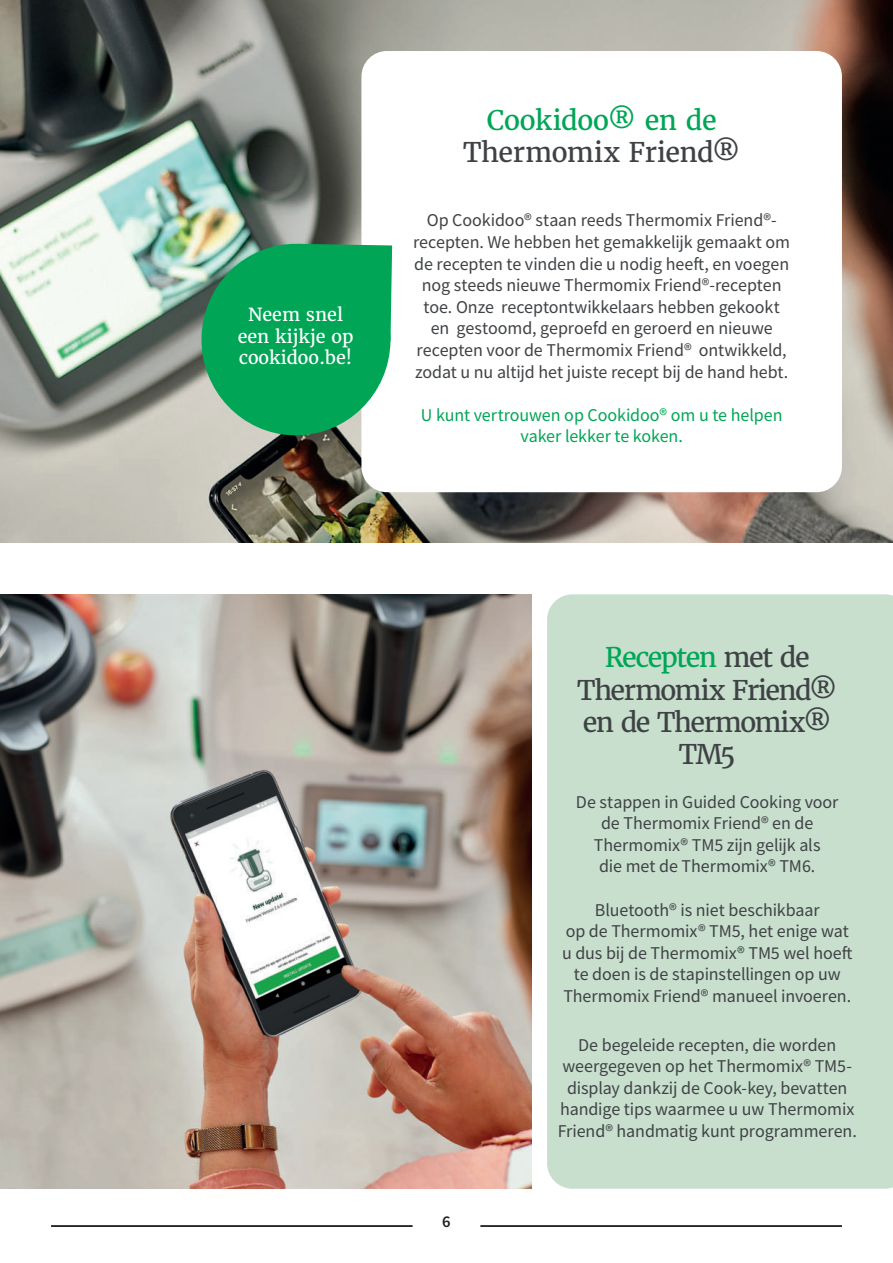
<style>
.page{position:relative;width:893px;height:1263px;background:#fff}
.page>*{position:absolute;margin:0;border:0;box-sizing:border-box;transform-origin:0 0}
.t1{font:27px/32.4px "Merriweather";letter-spacing:-.055em;color:#3f4245;text-align:center}
.t2{font:27px "Merriweather";letter-spacing:-.02em;color:#3f4245}
.t3{font:27px "Merriweather";letter-spacing:-.015em;color:#00a656}
.t4{font:18px/21.6px "Source Sans Pro";letter-spacing:-.005em;color:#3f4245;text-align:center}
.t5{font:18px/21.6px "Source Sans Pro";letter-spacing:-.005em;color:#00a656;text-align:center}
.t6{font:18px/21.6px "Merriweather";color:#fff;text-align:center}
.t7{font:600 16.5px "Source Sans Pro";color:#231f20}
.s1{color:#00a656}
</style>
<div class="page">
<img style="left:0;top:594px;width:531px;height:595px">
<img style="left:0;top:0;width:893px;height:543px">
<div style="left:547px;top:594px;width:346px;height:595px;background:#c8dfce"></div>
<div style="left:361px;top:51px;width:481px;height:441px;background:#fff;border-radius:26px"></div>
<svg style="left:201px;top:243px;width:191px;height:193px;background:#21ab68"></svg>
<hr style="left:51px;top:1225px;width:362px;height:2px;background:#000">
<hr style="left:480px;top:1225px;width:362px;height:2px;background:#000">
<p class="t6" style="left:238px;top:305px;width:117px">Neem snel een kijkje op cookidoo.be!</p>
<h1 class="t3" style="left:487px;top:105px;width:231px">Cookidoo® en de</h1>
<h1 class="t2" style="left:463px;top:138px;width:279px">Thermomix Friend®</h1>
<p class="t4" style="left:413px;top:210px;width:379px">Op Cookidoo® staan reeds Thermomix Friend®- recepten. We hebben het gemakkelijk gemaakt om de recepten te vinden die u nodig heeft, en voegen nog steeds nieuwe Thermomix Friend®-recepten toe. Onze receptontwikkelaars hebben gekookt en gestoomd, geproefd en geroerd en nieuwe recepten voor de Thermomix Friend® ontwikkeld, zodat u nu altijd het juiste recept bij de hand hebt.</p>
<p class="t5" style="left:421px;top:405px;width:363px">U kunt vertrouwen op Cookidoo® om u te helpen vaker lekker te koken.</p>
<p class="t7" style="left:442px;top:1215px;width:10px">6</p>
<h1 class="t1" style="left:577px;top:642px;width:262px"><span class="s1">Recepten</span> met de<br>Thermomix Friend® en de Thermomix®<br>TM5</h1>
<p class="t4" style="left:576px;top:792px;width:264px">De stappen in Guided Cooking voor de Thermomix Friend® en de<br>Thermomix® TM5 zijn gelijk als<br>die met de Thermomix® TM6.</p>
<p class="t4" style="left:562px;top:900px;width:292px">Bluetooth® is niet beschikbaar<br>op de Thermomix® TM5, het enige wat u dus bij de Thermomix® TM5 wel hoeft te doen is de stapinstellingen op uw Thermomix Friend® manueel invoeren.</p>
<p class="t4" style="left:558px;top:1035px;width:301px">De begeleide recepten, die worden weergegeven op het Thermomix® TM5- display dankzij de Cook-key, bevatten handige tips waarmee u uw Thermomix Friend® handmatig kunt programmeren.</p>
</div>
